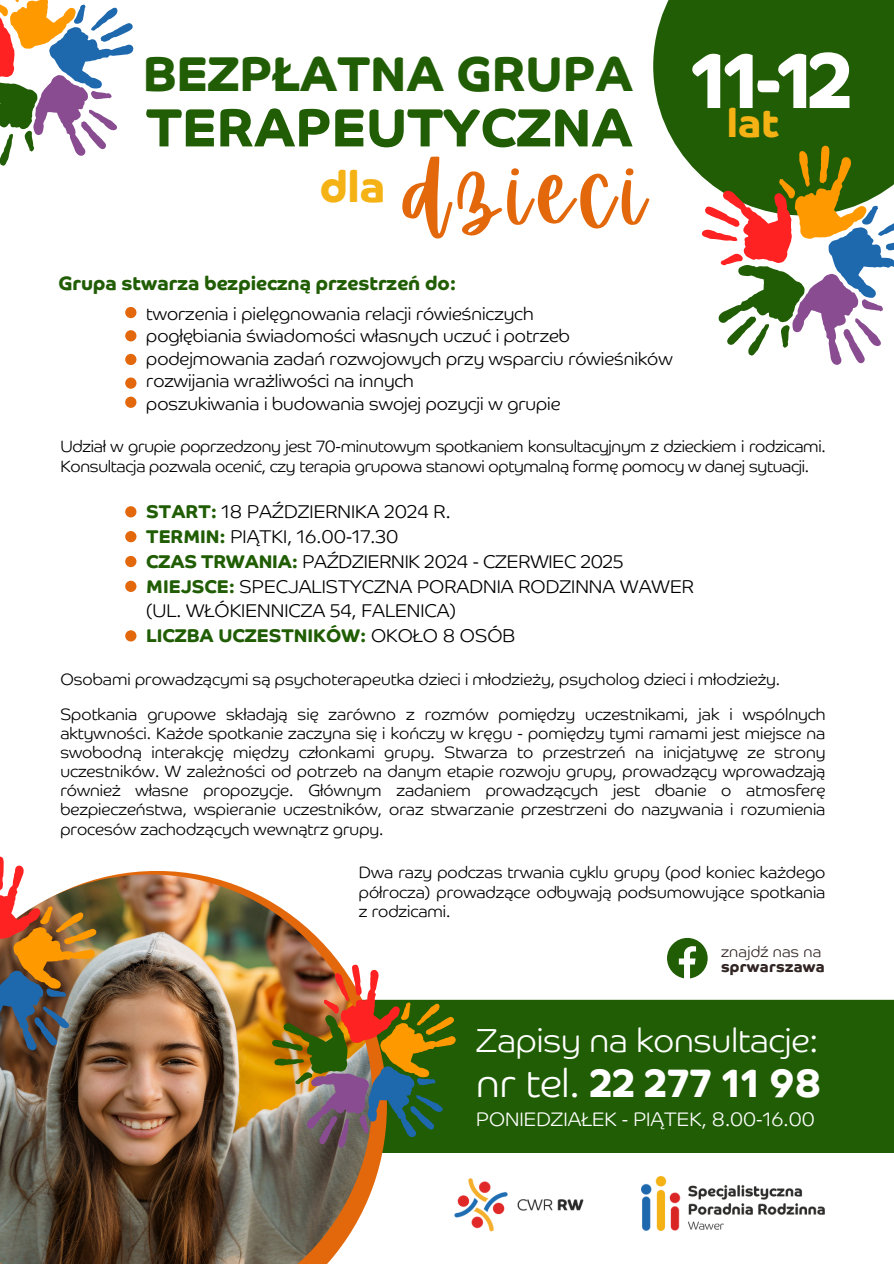
<style>
.page{position:relative;width:894px;height:1264px;background:#fff}
.page>*{position:absolute;margin:0;border:0;box-sizing:border-box;transform-origin:0 0}
.t1{font:88.95px "Apricots";letter-spacing:.09em;color:#e2680b}
.t2{font:700 79.05px "Co Headline";color:#fff}
.t3{font:700 54px "Co Headline";color:#205d04}
.t4{font:700 49.05px "Co Headline";color:#205d04}
.t5{font:700 43.8px "Co Headline";color:#f5b214}
.t6{font:700 39.9px "Co Headline";color:#fff}
.t7{font:700 39.75px "Co Headline";color:#f5b214}
.t8{font:300 33.45px "Co Headline";color:#fff}
.t9{font:300 19.65px "Co Headline";color:#fff}
.t10{font:700 19.5px "Co Headline";color:#205d04}
.t11{font:300 18.6px/24.8px "Co Headline";color:#000}
.t12{font:300 18px "Co Headline";color:#000}
.t13{font:300 16.5px/19.2px "Co Headline";color:#000;text-align:justify}
.t14{font:300 15.3px/15px "Co Headline";letter-spacing:.015em;color:#312623}
.s1{font-weight:700;color:#205d04}
.s2{font-weight:700}
.s3{font-weight:300}
</style>
<div class="page">
<div style="left:386px;top:999px;width:507px;height:154px;background:#205d04"></div>
<img style="left:0;top:874px;width:372px;height:389px">
<div style="left:653px;top:0;width:240px;height:215px;background:#205d04"></div>
<img style="left:641px;top:1176px;width:183px;height:54px">
<svg style="left:667px;top:937px;width:40px;height:41px"></svg>
<svg style="left:0;top:0;width:134px;height:166px"></svg>
<svg style="left:686px;top:145px;width:207px;height:220px"></svg>
<img style="left:0;top:856px;width:97px;height:194px">
<img style="left:268px;top:958px;width:195px;height:194px">
<div style="left:125px;top:307px;width:11px;height:11px;background:#e2680b;border-radius:50%"></div>
<div style="left:125px;top:330px;width:11px;height:11px;background:#e2680b;border-radius:50%"></div>
<div style="left:125px;top:354px;width:11px;height:11px;background:#e2680b;border-radius:50%"></div>
<div style="left:125px;top:377px;width:11px;height:12px;background:#e2680b;border-radius:50%"></div>
<div style="left:125px;top:396px;width:11px;height:12px;background:#e2680b;border-radius:50%"></div>
<img style="left:454px;top:1178px;width:130px;height:54px">
<div style="left:125px;top:506px;width:11px;height:11px;background:#e2680b;border-radius:50%"></div>
<div style="left:125px;top:531px;width:11px;height:11px;background:#e2680b;border-radius:50%"></div>
<div style="left:125px;top:556px;width:11px;height:11px;background:#e2680b;border-radius:50%"></div>
<div style="left:125px;top:580px;width:11px;height:12px;background:#e2680b;border-radius:50%"></div>
<div style="left:125px;top:630px;width:11px;height:11px;background:#e2680b;border-radius:50%"></div>
<p class="t4" style="left:143px;top:53px;width:492px">BEZPŁATNA GRUPA</p>
<p class="t3" style="left:146px;top:104px;width:488px">TERAPEUTYCZNA</p>
<h6 class="t1" style="left:403px;top:142px;width:243px">dzieci</h6>
<p class="t5" style="left:320px;top:167px;width:67px">dla</p>
<p class="t10" style="left:58px;top:274px;width:399px">Grupa stwarza bezpieczną przestrzeń do:</p>
<p class="t12" style="left:146px;top:306px;width:388px">tworzenia i pielęgnowania relacji rówieśniczych</p>
<p class="t12" style="left:146px;top:328px;width:425px">pogłębiania świadomości własnych uczuć i potrzeb</p>
<p class="t12" style="left:146px;top:351px;width:527px">podejmowania zadań rozwojowych przy wsparciu rówieśników</p>
<p class="t12" style="left:146px;top:373px;width:269px">rozwijania wrażliwości na innych</p>
<p class="t12" style="left:146px;top:396px;width:415px">poszukiwania i budowania swojej pozycji w grupie</p>
<h1 class="t2" style="left:690px;top:46px;width:164px">11-12</h1>
<h4 class="t7" style="left:726px;top:106px;width:54px">lat</h4>
<p class="t13" style="left:60px;top:438px;width:766px">Udział w grupie poprzedzony jest 70-minutowym spotkaniem konsultacyjnym z dzieckiem i rodzicami.<br>Konsultacja pozwala ocenić, czy terapia grupowa stanowi optymalną formę pomocy w danej sytuacji.</p>
<p class="t11" style="left:146px;top:501px;width:549px"><span class="s1">START:</span> 18 PAŹDZIERNIKA 2024 R.<br><span class="s1">TERMIN:</span> PIĄTKI, 16.00-17.30<br><span class="s1">CZAS TRWANIA:</span> PAŹDZIERNIK 2024 - CZERWIEC 2025<br><span class="s1">MIEJSCE:</span> SPECJALISTYCZNA PORADNIA RODZINNA WAWER (UL. WŁÓKIENNICZA 54, FALENICA)<br><span class="s1">LICZBA UCZESTNIKÓW:</span> OKOŁO 8 OSÓB</p>
<p class="t13" style="left:60px;top:671px;width:721px">Osobami prowadzącymi są psychoterapeutka dzieci i młodzieży, psycholog dzieci i młodzieży.</p>
<p class="t13" style="left:60px;top:705px;width:766px">Spotkania grupowe składają się zarówno z rozmów pomiędzy uczestnikami, jak i wspólnych aktywności. Każde spotkanie zaczyna się i kończy w kręgu - pomiędzy tymi ramami jest miejsce na swobodną interakcję między członkami grupy. Stwarza to przestrzeń na inicjatywę ze strony uczestników. W zależności od potrzeb na danym etapie rozwoju grupy, prowadzący wprowadzają również własne propozycje. Głównym zadaniem prowadzących jest dbanie o atmosferę bezpieczeństwa, wspieranie uczestników, oraz stwarzanie przestrzeni do nazywania i rozumienia procesów zachodzących wewnątrz grupy.</p>
<p class="t13" style="left:359px;top:864px;width:468px">Dwa razy podczas trwania cyklu grupy (pod koniec każdego półrocza) prowadzące odbywają podsumowujące spotkania z rodzicami.</p>
<h3 class="t14" style="left:720px;top:945px;width:105px">znajdź nas na <span class="s2">sprwarszawa</span></h3>
<h3 class="t8" style="left:476px;top:1025px;width:343px">Zapisy na konsultacje:</h3>
<h3 class="t6" style="left:476px;top:1065px;width:347px"><span class="s3">nr tel.</span> 22 277 11 98</h3>
<p class="t9" style="left:476px;top:1110px;width:340px">PONIEDZIAŁEK - PIĄTEK, 8.00-16.00</p>
</div>
